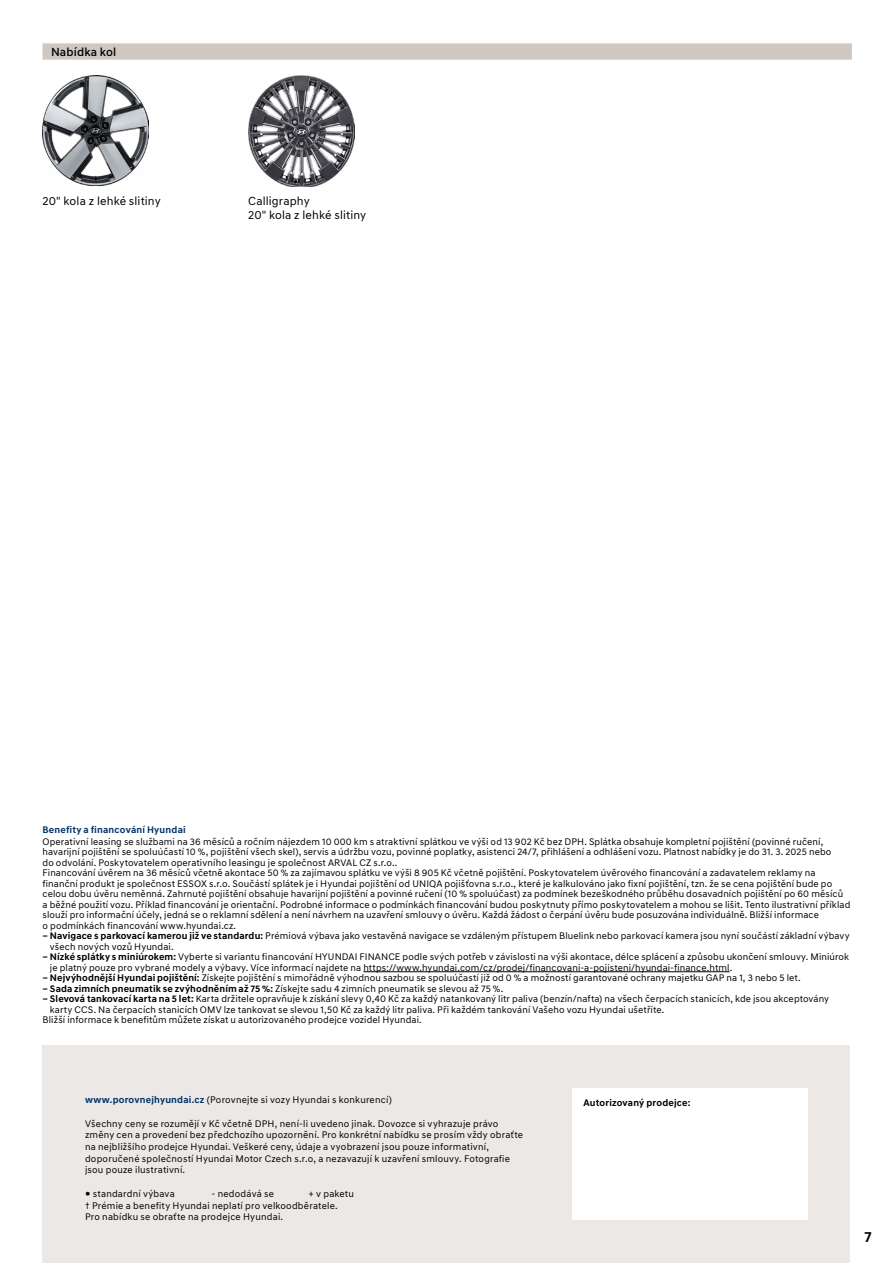
<style>
.page{position:relative;width:893px;height:1263px;background:#fff}
.page>*{position:absolute;margin:0;border:0;box-sizing:border-box;transform-origin:0 0}
.t1{font:700 15px "Hyundai Sans Text";color:#000}
.Tabulka_text{font:12px "Hyundai Sans Text";letter-spacing:.01em;color:#000}
.Tabulka_text-2{font:500 12px "Hyundai Sans Text";letter-spacing:.015em;color:#000}
.LegalLine{font:9.75px/10.5px "Hyundai Sans Text";letter-spacing:.01em;color:#000}
.LegalLine-2{font:700 9.75px "Hyundai Sans Text";letter-spacing:.02em;color:#003469}
.LegalLine-3{font:700 9.75px "Hyundai Sans Text";letter-spacing:.02em;color:#000}
.s1{font-weight:700}
.s2{font-weight:700;color:#003469}
</style>
<div class="page">
<div style="left:43px;top:1046px;width:807px;height:217px;background:#ece8e5"></div>
<div style="left:573px;top:1088px;width:235px;height:132px;background:#fff"></div>
<img style="left:43px;top:76px;width:105px;height:109px">
<img style="left:248px;top:76px;width:107px;height:111px">
<div style="left:43px;top:44px;width:809px;height:16px;background:#cfc8c2"></div>
<hr style="left:363px;top:971px;width:367px;height:1px;background:#000">
<p class="Tabulka_text-2" style="left:51px;top:45px;width:67px">Nabídka kol</p>
<p class="Tabulka_text" style="left:43px;top:193px;width:120px">20" kola z lehké slitiny</p>
<p class="Tabulka_text" style="left:248px;top:193px;width:63px">Calligraphy</p>
<p class="Tabulka_text" style="left:248px;top:208px;width:120px">20" kola z lehké slitiny</p>
<p class="LegalLine-2" style="left:43px;top:824px;width:145px">Benefity a financování Hyundai</p>
<p class="LegalLine" style="left:43px;top:836px;width:790px">Operativní leasing se službami na 36 měsíců a ročním nájezdem 10 000 km s atraktivní splátkou ve výši od 13 902 Kč bez DPH. Splátka obsahuje kompletní pojištění (povinné ručení, havarijní pojištění se spoluúčastí 10 %, pojištění všech skel), servis a údržbu vozu, povinné poplatky, asistenci 24/7, přihlášení a odhlášení vozu. Platnost nabídky je do 31. 3. 2025 nebo do odvolání. Poskytovatelem operativního leasingu je společnost ARVAL CZ s.r.o..</p>
<p class="LegalLine" style="left:43px;top:868px;width:809px">Financování úvěrem na 36 měsíců včetně akontace 50 % za zajímavou splátku ve výši 8 905 Kč včetně pojištění. Poskytovatelem úvěrového financování a zadavatelem reklamy na finanční produkt je společnost ESSOX s.r.o. Součástí splátek je i Hyundai pojištění od UNIQA pojišťovna s.r.o., které je kalkulováno jako fixní pojištění, tzn. že se cena pojištění bude po celou dobu úvěru neměnná. Zahrnuté pojištění obsahuje havarijní pojištění a povinné ručení (10 % spoluúčast) za podmínek bezeškodného průběhu dosavadních pojištění po 60 měsíců a běžné použití vozu. Příklad financování je orientační. Podrobné informace o podmínkách financování budou poskytnuty přímo poskytovatelem a mohou se lišit. Tento ilustrativní příklad slouží pro informační účely, jedná se o reklamní sdělení a není návrhem na uzavření smlouvy o úvěru. Každá žádost o čerpání úvěru bude posuzována individuálně. Bližší informace<br>o podmínkách financování www.hyundai.cz.</p>
<p class="LegalLine" style="left:50px;top:931px;width:801px;text-indent:-7px"><span class="s1">– Navigace s parkovací kamerou již ve standardu:</span> Prémiová výbava jako vestavěná navigace se vzdáleným přístupem Bluelink nebo parkovací kamera jsou nyní součástí základní výbavy všech nových vozů Hyundai.</p>
<p class="LegalLine" style="left:50px;top:952px;width:801px;text-indent:-7px"><span class="s1">– Nízké splátky s miniúrokem:</span> Vyberte si variantu financování HYUNDAI FINANCE podle svých potřeb v závislosti na výši akontace, délce splácení a způsobu ukončení smlouvy. Miniúrok je platný pouze pro vybrané modely a výbavy. Více informací najdete na https://www.hyundai.com/cz/prodej/financovani-a-pojisteni/hyundai-finance.html.</p>
<p class="LegalLine" style="left:43px;top:973px;width:760px"><span class="s1">– Nejvýhodnější Hyundai pojištění:</span> Získejte pojištění s mimořádně výhodnou sazbou se spoluúčastí již od 0 % a možností garantované ochrany majetku GAP na 1, 3 nebo 5 let.</p>
<p class="LegalLine" style="left:43px;top:983px;width:462px"><span class="s1">– Sada zimních pneumatik se zvýhodněním až 75 %:</span> Získejte sadu 4 zimních pneumatik se slevou až 75 %.</p>
<p class="LegalLine" style="left:50px;top:994px;width:781px;text-indent:-7px"><span class="s1">– Slevová tankovací karta na 5 let:</span> Karta držitele opravňuje k získání slevy 0,40 Kč za každý natankovaný litr paliva (benzín/nafta) na všech čerpacích stanicích, kde jsou akceptovány karty CCS. Na čerpacích stanicích OMV lze tankovat se slevou 1,50 Kč za každý litr paliva. Při každém tankování Vašeho vozu Hyundai ušetříte.</p>
<p class="LegalLine" style="left:43px;top:1015px;width:381px">Bližší informace k benefitům můžete získat u autorizovaného prodejce vozidel Hyundai.</p>
<p class="LegalLine" style="left:85px;top:1095px;width:309px"><span class="s2">www.porovnejhyundai.cz</span> (Porovnejte si vozy Hyundai s konkurencí)</p>
<p class="LegalLine" style="left:85px;top:1117px;width:440px;line-height:11.7px">Všechny ceny se rozumějí v Kč včetně DPH, není-li uvedeno jinak. Dovozce si vyhrazuje právo změny cen a provedení bez předchozího upozornění. Pro konkrétní nabídku se prosím vždy obraťte na nejbližšího prodejce Hyundai. Veškeré ceny, údaje a vyobrazení jsou pouze informativní, doporučené společností Hyundai Motor Czech s.r.o, a nezavazují k uzavření smlouvy. Fotografie jsou pouze ilustrativní.</p>
<p class="LegalLine" style="left:85px;top:1188px;width:91px">● standardní výbava</p>
<p class="LegalLine" style="left:211px;top:1188px;width:64px">- nedodává se</p>
<p class="LegalLine" style="left:308px;top:1188px;width:47px">+ v paketu</p>
<p class="LegalLine" style="left:85px;top:1200px;width:254px">† Prémie a benefity Hyundai neplatí pro velkoodběratele.</p>
<p class="LegalLine" style="left:85px;top:1212px;width:200px">Pro nabídku se obraťte na prodejce Hyundai.</p>
<p class="LegalLine-3" style="left:583px;top:1097px;width:108px">Autorizovaný prodejce:</p>
<h1 class="t1" style="left:864px;top:1227px;width:9px">7</h1>
</div>
